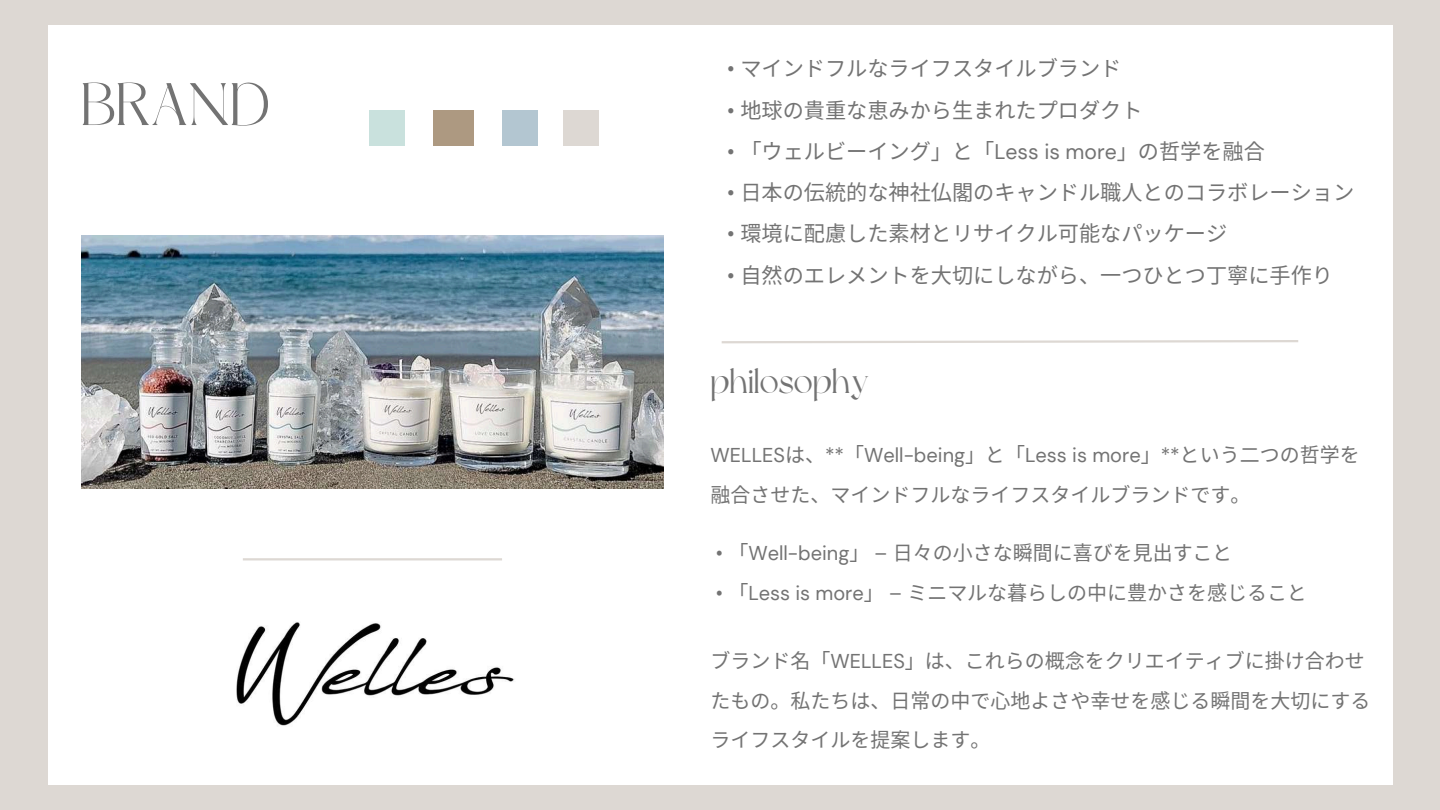
<style>
.page{position:relative;width:1440px;height:810px;background:#ddd8d3}
.page>*{position:absolute;margin:0;border:0;box-sizing:border-box;transform-origin:0 0}
.t1{font:59.7px "Dream Avenue";color:#737373}
.t2{font:34.7px "Dream Avenue";color:#737373}
.t3{font:21.2px "Noto Sans CJ Ksc";color:#737373}
.t4{font:20px/39.8px "Noto Sans CJ Ksc";color:#737373}
.t5{font:20px "DM Sans";color:#737373}
.s1{font-family:"DM Sans"}
.s2{font-family:"Noto Sans CJ Ksc"}
</style>
<div class="page">
<div style="left:48px;top:25px;width:1344px;height:760px;background:#fff"></div>
<img style="left:81px;top:236px;width:583px;height:253px">
<hr style="left:243px;top:558px;width:259px;height:2px;background:#ddd8d3">
<div style="left:369px;top:110px;width:36px;height:36px;background:#c9e1dd"></div>
<div style="left:433px;top:110px;width:40px;height:36px;background:#ad9981"></div>
<div style="left:502px;top:110px;width:36px;height:36px;background:#b3c6d1"></div>
<div style="left:563px;top:110px;width:35px;height:36px;background:#ddd8d3"></div>
<img style="left:236px;top:622px;width:279px;height:104px">
<svg style="left:721px;top:340px;width:578px;height:4px"></svg>
<h1 class="t1" style="left:81px;top:80px;width:190px">BRAND</h1>
<p class="t3" style="left:727px;top:52px;width:396px"><span class="s1">•</span> マインドフルなライフスタイルブランド</p>
<p class="t3" style="left:727px;top:93px;width:417px"><span class="s1">•</span> 地球の貴重な恵みから生まれたプロダクト</p>
<p class="t3" style="left:727px;top:134px;width:538px"><span class="s1">•</span> 「ウェルビーイング」と「<span class="s1">Less is more</span>」の哲学を融合</p>
<p class="t3" style="left:727px;top:176px;width:628px"><span class="s1">•</span> 日本の伝統的な神社仏閣のキャンドル職人とのコラボレーション</p>
<p class="t3" style="left:727px;top:217px;width:501px"><span class="s1">•</span> 環境に配慮した素材とリサイクル可能なパッケージ</p>
<p class="t3" style="left:727px;top:258px;width:607px"><span class="s1">•</span> 自然のエレメントを大切にしながら、一つひとつ丁寧に手作り</p>
<h2 class="t2" style="left:711px;top:367px;width:160px">philosophy</h2>
<p class="t5" style="left:711px;top:442px;width:651px">WELLES<span class="s2">は、</span>**<span class="s2">「</span>Well-being<span class="s2">」と「</span>Less is more<span class="s2">」</span>**<span class="s2">という二つの哲学を</span></p>
<p class="t4" style="left:711px;top:474px;width:541px">融合させた、マインドフルなライフスタイルブランドです。</p>
<p class="t4" style="left:716px;top:531px;width:518px"><span class="s1">•</span> 「<span class="s1">Well-being</span>」 <span class="s1">–</span> 日々の小さな瞬間に喜びを見出すこと</p>
<p class="t4" style="left:716px;top:571px;width:593px"><span class="s1">•</span> 「<span class="s1">Less is more</span>」 <span class="s1">–</span> ミニマルな暮らしの中に豊かさを感じること</p>
<p class="t4" style="left:711px;top:639px;width:661px">ブランド名「<span class="s1">WELLES</span>」は、これらの概念をクリエイティブに掛け合わせたもの。私たちは、日常の中で心地よさや幸せを感じる瞬間を大切にするライフスタイルを提案します。</p>
</div>
